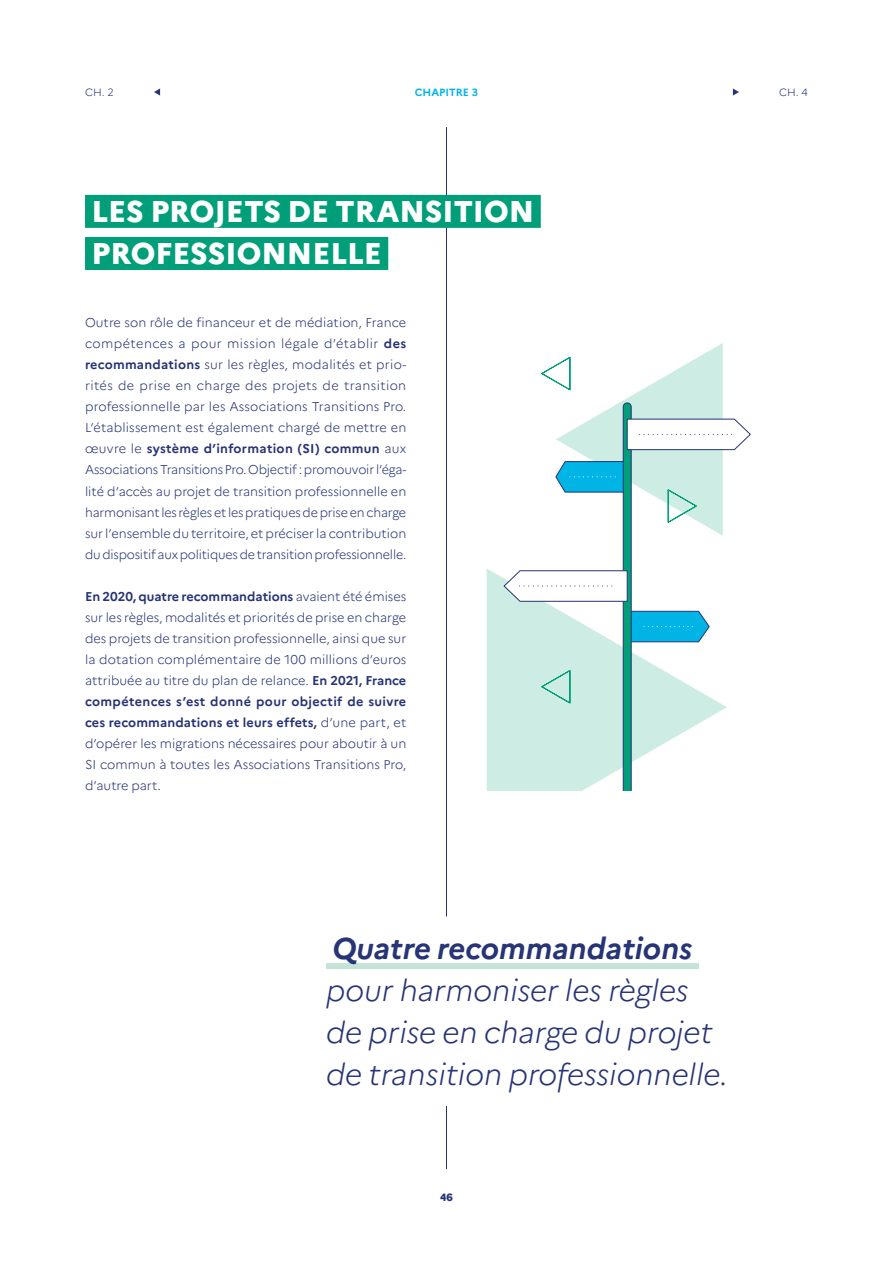
<style>
.page{position:relative;width:893px;height:1263px;background:#fff}
.page>*{position:absolute;margin:0;border:0;box-sizing:border-box;transform-origin:0 0}
.Courant{font:italic 300 30px/42.2px "Marianne";color:#273475}
.Titre_NIV01_Chap3_RE{font:800 30px/42.2px "Marianne";color:#fff}
.Courant-2{font:300 12.75px/21px "Marianne";letter-spacing:-.015em;color:#273475;text-align:justify}
.t1{font:700 10.5px "Marianne";color:#00b5e6}
.t2{font:300 10.5px "Marianne";color:#273475}
.t3{font:800 10.5px "Marianne";color:#273475}
.s1{font-weight:700}
</style>
<div class="page">
<hr style="left:446px;top:127px;width:1px;height:789px;background:#273475">
<hr style="left:446px;top:1106px;width:1px;height:63px;background:#273475">
<div style="left:85px;top:195px;width:456px;height:33px;background:#009f7a"></div>
<div style="left:85px;top:237px;width:303px;height:33px;background:#009f7a"></div>
<div style="left:326px;top:963px;width:373px;height:6px;background:#c6e3d9"></div>
<div style="left:487px;top:569px;width:16px;height:221px;background:#cdece4"></div>
<svg style="left:503px;top:343px;width:248px;height:447px"></svg>
<svg style="left:733px;top:88px;width:6px;height:8px"></svg>
<svg style="left:154px;top:88px;width:6px;height:8px"></svg>
<p class="t2" style="left:85px;top:85px;width:30px">CH. 2</p>
<p class="t1" style="left:415px;top:85px;width:65px">CHAPITRE 3</p>
<p class="t2" style="left:779px;top:85px;width:30px">CH. 4</p>
<p class="Titre_NIV01_Chap3_RE" style="left:92px;top:190px;width:444px">LES PROJETS DE TRANSITION<br>PROFESSIONNELLE</p>
<p class="Courant-2" style="left:85px;top:312px;width:323px">Outre son rôle de financeur et de médiation, France compétences a pour mission légale d’établir <span class="s1">des recommandations</span> sur les règles, modalités et prio&shy;rités de prise en charge des projets de transition professionnelle par les Associations Transitions Pro.<br>L’établissement est également chargé de mettre en œuvre le <span class="s1">système d’information (SI) commun</span> aux Associations Transitions Pro. Objectif : promouvoir l’éga&shy;lité d’accès au projet de transition professionnelle en harmonisant les règles et les pratiques de prise en charge sur l’ensemble du territoire, et préciser la contribution du dispositif aux politiques de transition professionnelle.</p>
<p class="Courant-2" style="left:85px;top:586px;width:323px"><span class="s1">En 2020, quatre recommandations</span> avaient été émises sur les règles, modalités et priorités de prise en charge des projets de transition professionnelle, ainsi que sur la dotation complémentaire de 100 millions d’euros attribuée au titre du plan de relance. <span class="s1">En 2021, France compétences s’est donné pour objectif de suivre ces recommandations et leurs effets,</span> d’une part, et d’opérer les migrations nécessaires pour aboutir à un SI commun à toutes les Associations Transitions Pro, d’autre part.</p>
<p class="Courant" style="left:326px;top:927px;width:404px"><span class="s1">Quatre recommandations </span>pour harmoniser les règles de prise en charge du projet de transition professionnelle.</p>
<p class="t3" style="left:440px;top:1190px;width:14px">46</p>
</div>
